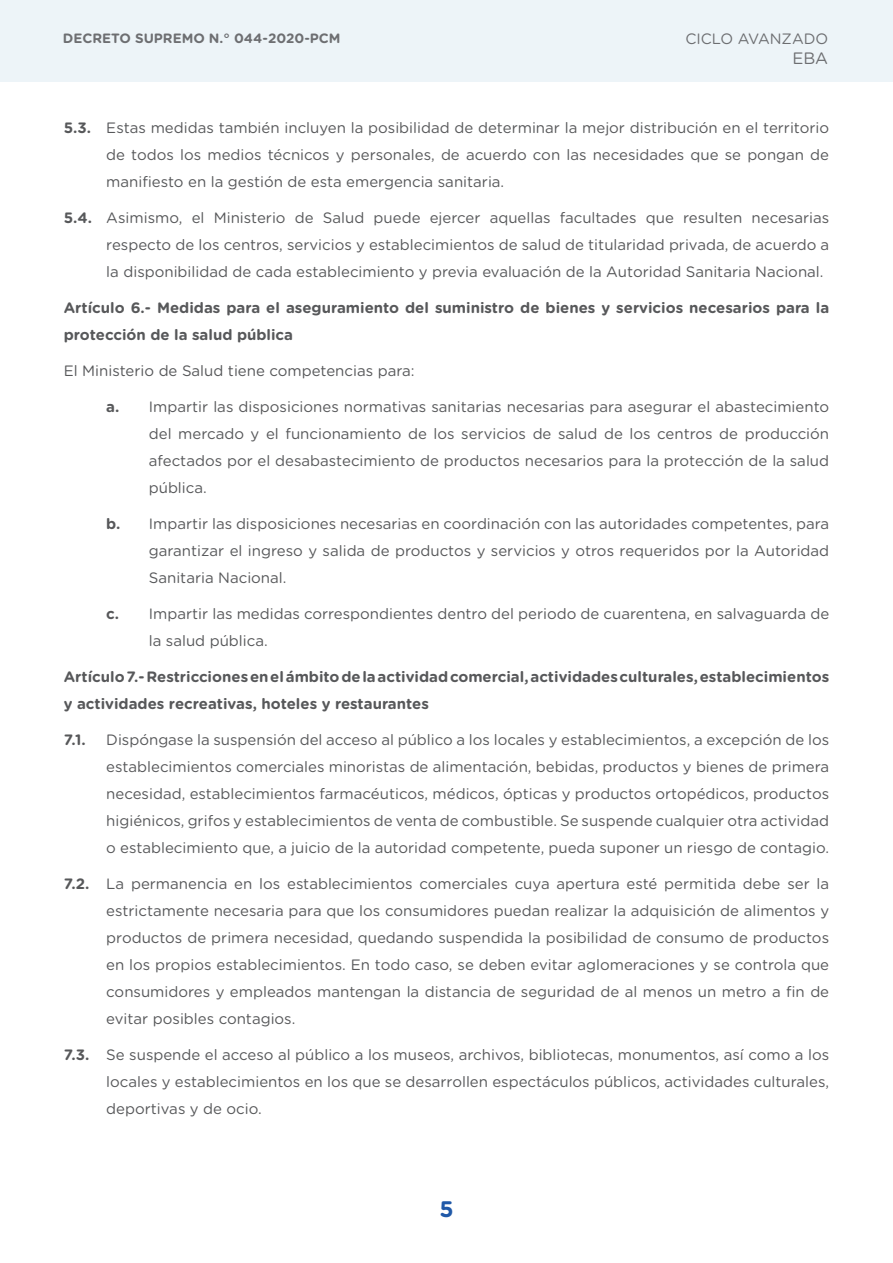
<style>
.page{position:relative;width:893px;height:1263px;background:#fff}
.page>*{position:absolute;margin:0;border:0;box-sizing:border-box;transform-origin:0 0}
.t1{font:700 22.5px "Gotham Rounded";color:#2059a8}
.t2{font:16.5px "Gotham Rounded";color:#6d6e71}
.t3{font:15px/27px "Gotham Rounded";color:#57585a;text-align:justify}
.t4{font:700 15px/27px "Gotham Rounded";color:#57585a}
.t5{font:15px "Gotham Rounded";color:#6d6e71}
.t6{font:700 13.5px "Gotham Rounded";color:#6d6e71}
.s1{font-weight:700}
</style>
<div class="page">
<div style="left:0;top:0;width:893px;height:82px;background:#edf4f8"></div>
<p class="t6" style="left:63px;top:30px;width:279px">DECRETO SUPREMO N.° 044-2020-PCM</p>
<p class="t5" style="left:685px;top:30px;width:144px">CICLO AVANZADO</p>
<p class="t2" style="left:792px;top:48px;width:37px">EBA</p>
<p class="t3" style="left:106px;top:114px;width:724px;text-indent:-43px"><span class="s1">5.3.</span> Estas medidas también incluyen la posibilidad de determinar la mejor distribución en el territorio de todos los medios técnicos y personales, de acuerdo con las necesidades que se pongan de manifiesto en la gestión de esta emergencia sanitaria.</p>
<p class="t3" style="left:106px;top:204px;width:724px;text-indent:-43px"><span class="s1">5.4.</span> Asimismo, el Ministerio de Salud puede ejercer aquellas facultades que resulten necesarias respecto de los centros, servicios y establecimientos de salud de titularidad privada, de acuerdo a la disponibilidad de cada establecimiento y previa evaluación de la Autoridad Sanitaria Nacional.</p>
<p class="t4" style="left:64px;top:294px;width:767px">Artículo 6.- Medidas para el aseguramiento del suministro de bienes y servicios necesarios para la protección de la salud pública</p>
<p class="t3" style="left:64px;top:357px;width:352px">El Ministerio de Salud tiene competencias para:</p>
<p class="t3" style="left:149px;top:393px;width:682px;text-indent:-43px"><span class="s1">a.</span> Impartir las disposiciones normativas sanitarias necesarias para asegurar el abastecimiento del mercado y el funcionamiento de los servicios de salud de los centros de producción afectados por el desabastecimiento de productos necesarios para la protección de la salud pública.</p>
<p class="t3" style="left:149px;top:510px;width:682px;text-indent:-43px"><span class="s1">b.</span> Impartir las disposiciones necesarias en coordinación con las autoridades competentes, para garantizar el ingreso y salida de productos y servicios y otros requeridos por la Autoridad Sanitaria Nacional.</p>
<p class="t3" style="left:149px;top:600px;width:682px;text-indent:-43px"><span class="s1">c.</span> Impartir las medidas correspondientes dentro del periodo de cuarentena, en salvaguarda de la salud pública.</p>
<p class="t4" style="left:64px;top:663px;width:767px">Artículo 7.- Restricciones en el ámbito de la actividad comercial, actividades culturales, establecimientos y actividades recreativas, hoteles y restaurantes</p>
<p class="t4" style="left:64px;top:726px;width:23px">7.1.</p>
<p class="t3" style="left:106px;top:726px;width:724px">Dispóngase la suspensión del acceso al público a los locales y establecimientos, a excepción de los establecimientos comerciales minoristas de alimentación, bebidas, productos y bienes de primera necesidad, establecimientos farmacéuticos, médicos, ópticas y productos ortopédicos, productos higiénicos, grifos y establecimientos de venta de combustible. Se suspende cualquier otra actividad o establecimiento que, a juicio de la autoridad competente, pueda suponer un riesgo de contagio.</p>
<p class="t3" style="left:106px;top:870px;width:724px;text-indent:-43px"><span class="s1">7.2.</span> La permanencia en los establecimientos comerciales cuya apertura esté permitida debe ser la estrictamente necesaria para que los consumidores puedan realizar la adquisición de alimentos y productos de primera necesidad, quedando suspendida la posibilidad de consumo de productos en los propios establecimientos. En todo caso, se deben evitar aglomeraciones y se controla que consumidores y empleados mantengan la distancia de seguridad de al menos un metro a fin de evitar posibles contagios.</p>
<p class="t3" style="left:106px;top:1041px;width:724px;text-indent:-43px"><span class="s1">7.3.</span> Se suspende el acceso al público a los museos, archivos, bibliotecas, monumentos, así como a los locales y establecimientos en los que se desarrollen espectáculos públicos, actividades culturales, deportivas y de ocio.</p>
<h1 class="t1" style="left:439px;top:1196px;width:16px">5</h1>
</div>
